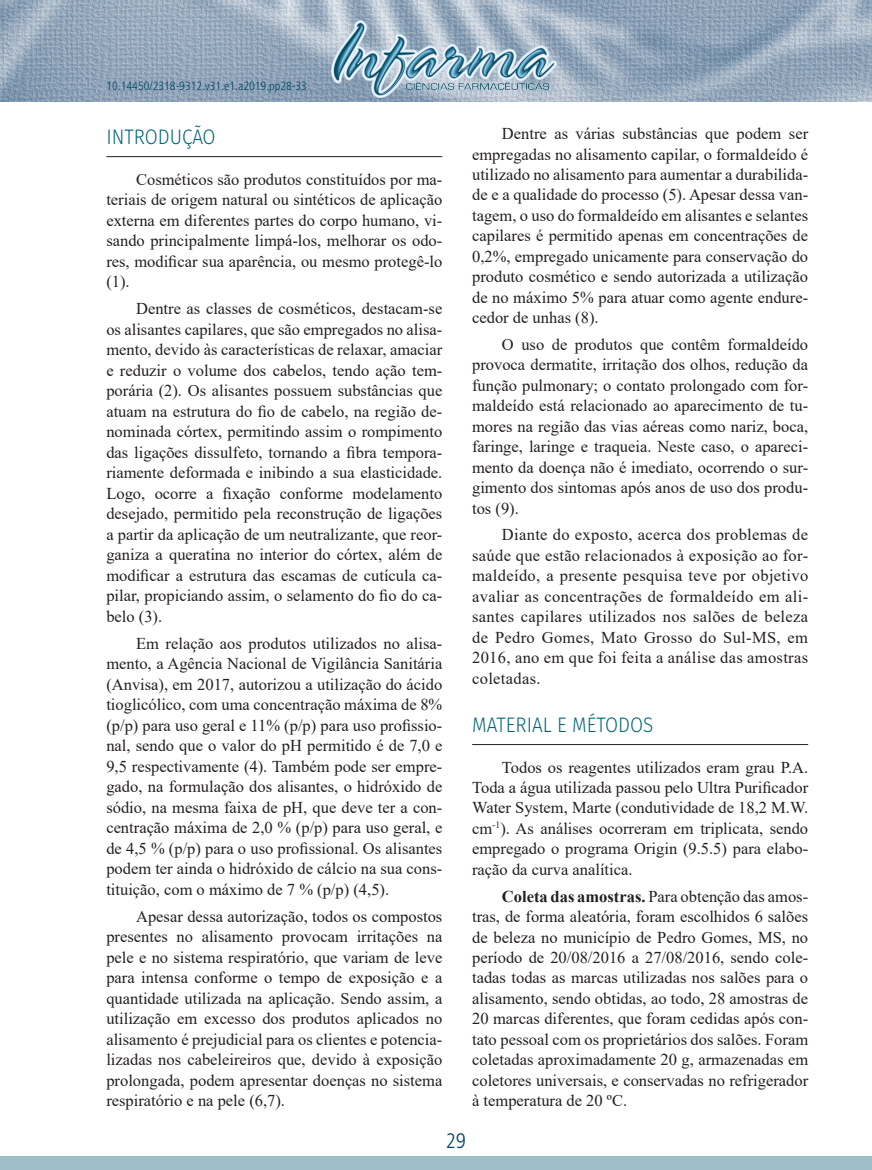
<style>
.page{position:relative;width:872px;height:1170px;background:#fff}
.page>*{position:absolute;margin:0;border:0;box-sizing:border-box;transform-origin:0 0}
.t1{font:300 21px "Fira Sans";color:#006675;scale:.9 1}
.t2{font:300 condensed 21px "Frutiger";color:#004766}
.t3{font:16.5px/20.5px "Times New Roman";color:#231f20;text-align:justify}
.t4{font:300 condensed 12px "Frutiger";color:#004766}
.s1{font-weight:700}
</style>
<div class="page">
<img style="left:0;top:0;width:872px;height:101px">
<div style="left:0;top:1155px;width:872px;height:14px;background:#9ebfc9"></div>
<img style="left:332px;top:20px;width:224px;height:77px">
<hr style="left:106px;top:156px;width:336px;height:1px;background:#231f20">
<hr style="left:472px;top:744px;width:336px;height:1px;background:#231f20">
<p class="t4" style="left:106px;top:79px;width:202px">10.14450/2318-9312.v31.e1.a2019.pp28-33</p>
<p class="t1" style="left:106px;top:121px;width:123px">INTRODUÇÃO</p>
<p class="t3" style="left:106px;top:168px;width:337px;text-indent:30px">Cosméticos são produtos constituídos por ma&shy;teriais de origem natural ou sintéticos de aplicação externa em diferentes partes do corpo humano, vi&shy;sando principalmente limpá-los, melhorar os odo&shy;res, modificar sua aparência, ou mesmo protegê-lo (1).</p>
<p class="t3" style="left:106px;top:298px;width:337px;text-indent:30px">Dentre as classes de cosméticos, destacam-se os alisantes capilares, que são empregados no alisa&shy;mento, devido às características de relaxar, amaciar e reduzir o volume dos cabelos, tendo ação tem&shy;porária (2). Os alisantes possuem substâncias que atuam na estrutura do fio de cabelo, na região de&shy;nominada córtex, permitindo assim o rompimento das ligações dissulfeto, tornando a fibra tempora&shy;riamente deformada e inibindo a sua elasticidade.<br>Logo, ocorre a fixação conforme modelamento desejado, permitido pela reconstrução de ligações a partir da aplicação de um neutralizante, que reor&shy;ganiza a queratina no interior do córtex, além de modificar a estrutura das escamas de cutícula ca&shy;pilar, propiciando assim, o selamento do fio do ca&shy;belo (3).</p>
<p class="t3" style="left:106px;top:632px;width:337px;text-indent:30px">Em relação aos produtos utilizados no alisa&shy;mento, a Agência Nacional de Vigilância Sanitária (Anvisa), em 2017, autorizou a utilização do ácido tioglicólico, com uma concentração máxima de 8% (p/p) para uso geral e 11% (p/p) para uso profissio&shy;nal, sendo que o valor do pH permitido é de 7,0 e 9,5 respectivamente (4). Também pode ser empre&shy;gado, na formulação dos alisantes, o hidróxido de sódio, na mesma faixa de pH, que deve ter a con&shy;centração máxima de 2,0 % (p/p) para uso geral, e de 4,5 % (p/p) para o uso profissional. Os alisantes podem ter ainda o hidróxido de cálcio na sua cons&shy;tituição, com o máximo de 7 % (p/p) (4,5).</p>
<p class="t3" style="left:106px;top:905px;width:337px;text-indent:30px">Apesar dessa autorização, todos os compostos presentes no alisamento provocam irritações na pele e no sistema respiratório, que variam de leve para intensa conforme o tempo de exposição e a quantidade utilizada na aplicação. Sendo assim, a utilização em excesso dos produtos aplicados no alisamento é prejudicial para os clientes e potencia&shy;lizadas nos cabeleireiros que, devido à exposição prolongada, podem apresentar doenças no sistema respiratório e na pele (6,7).</p>
<p class="t3" style="left:472px;top:123px;width:337px;text-indent:30px">Dentre as várias substâncias que podem ser empregadas no alisamento capilar, o formaldeído é utilizado no alisamento para aumentar a durabilida&shy;de e a qualidade do processo (5). Apesar dessa van&shy;tagem, o uso do formaldeído em alisantes e selantes capilares é permitido apenas em concentrações de 0,2%, empregado unicamente para conservação do produto cosmético e sendo autorizada a utilização de no máximo 5% para atuar como agente endure&shy;cedor de unhas (8).</p>
<p class="t3" style="left:472px;top:334px;width:337px;text-indent:30px">O uso de produtos que contêm formaldeído provoca dermatite, irritação dos olhos, redução da função pulmonary; o contato prolongado com for&shy;maldeído está relacionado ao aparecimento de tu&shy;mores na região das vias aéreas como nariz, boca, faringe, laringe e traqueia. Neste caso, o apareci&shy;mento da doença não é imediato, ocorrendo o sur&shy;gimento dos sintomas após anos de uso dos produ&shy;tos (9).</p>
<p class="t3" style="left:472px;top:524px;width:337px;text-indent:30px">Diante do exposto, acerca dos problemas de saúde que estão relacionados à exposição ao for&shy;maldeído, a presente pesquisa teve por objetivo avaliar as concentrações de formaldeído em ali&shy;santes capilares utilizados nos salões de beleza de Pedro Gomes, Mato Grosso do Sul-MS, em 2016, ano em que foi feita a análise das amostras coletadas.</p>
<p class="t1" style="left:472px;top:709px;width:203px">MATERIAL E MÉTODOS</p>
<p class="t3" style="left:472px;top:756px;width:337px;text-indent:30px">Todos os reagentes utilizados eram grau P.A.<br>Toda a água utilizada passou pelo Ultra Purificador Water System, Marte (condutividade de 18,2 M.W. cm<sup>-1</sup>). As análises ocorreram em triplicata, sendo empregado o programa Origin (9.5.5) para elabo&shy;ração da curva analítica.</p>
<p class="t3" style="left:472px;top:885px;width:337px;text-indent:30px"><span class="s1">Coleta das amostras.</span> Para obtenção das amos&shy;tras, de forma aleatória, foram escolhidos 6 salões de beleza no município de Pedro Gomes, MS, no período de 20/08/2016 a 27/08/2016, sendo cole&shy;tadas todas as marcas utilizadas nos salões para o alisamento, sendo obtidas, ao todo, 28 amostras de 20 marcas diferentes, que foram cedidas após con&shy;tato pessoal com os proprietários dos salões. Foram coletadas aproximadamente 20 g, armazenadas em coletores universais, e conservadas no refrigerador à temperatura de 20 ºC.</p>
<p class="t2" style="left:446px;top:1128px;width:22px">29</p>
</div>
